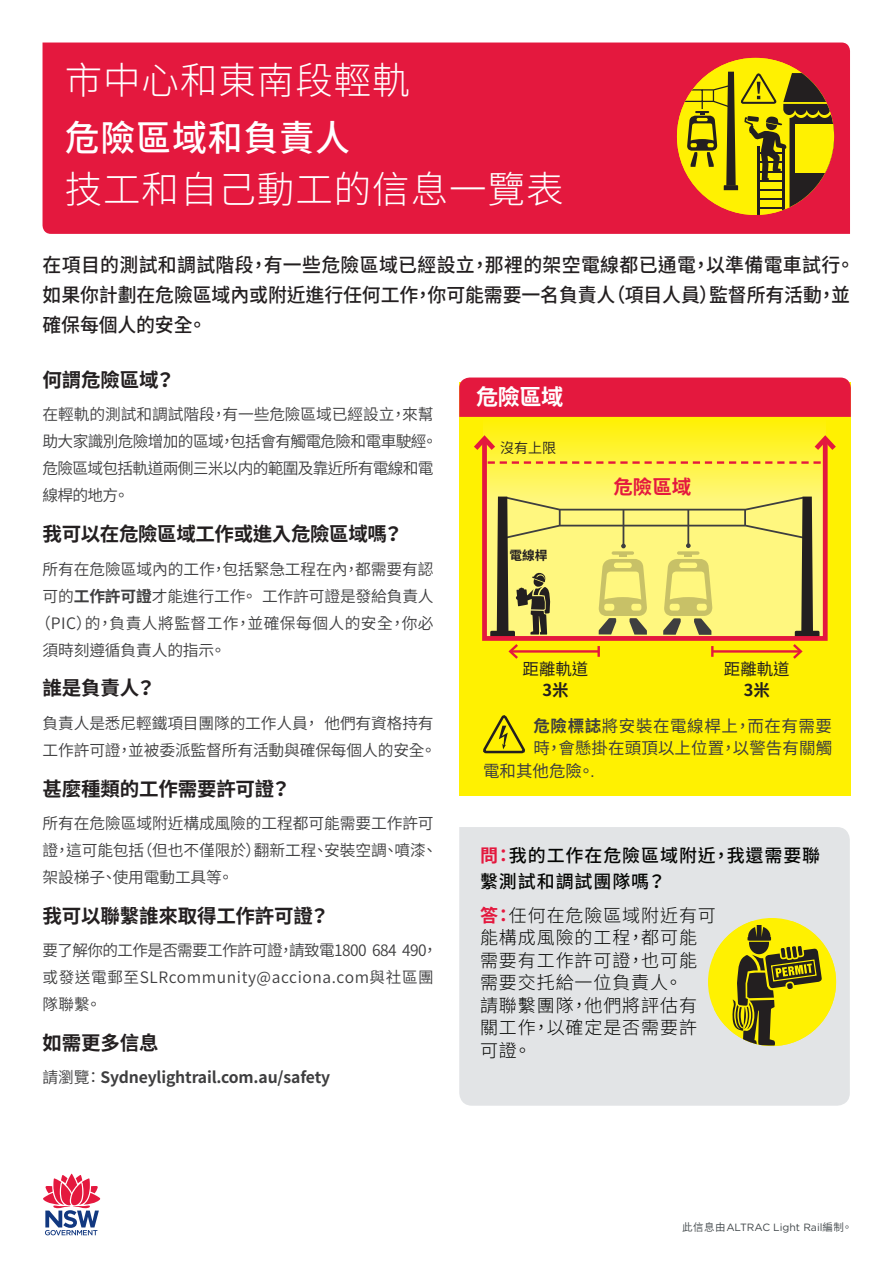
<style>
.page{position:relative;width:893px;height:1263px;background:#fff}
.page>*{position:absolute;margin:0;border:0;box-sizing:border-box;transform-origin:0 0}
.Heading_1{font:300 37.5px "Source Han Sans TC";letter-spacing:.025em;color:#fff}
.Heading_1-2{font:500 36px "Source Han Sans TC";letter-spacing:.025em;color:#fff}
.Heading_1-3{font:700 22.2px "Source Han Sans TC";color:#fff}
.Body_Text{font:500 19.5px/30px "Source Han Sans TC";letter-spacing:-.005em;color:#231f20}
.Heading_2{font:700 19.5px "Source Han Sans TC";letter-spacing:-.01em;color:#231f20}
.t1{font:700 19.5px "Source Han Sans TC";color:#e4183e}
.Body_Text-2{font:300 18px/22.5px "Source Han Sans TC";letter-spacing:.05em;color:#040503}
.Heading_2-2{font:500 18px/25.5px "Source Han Sans TC";letter-spacing:.05em;color:#040503}
.Body_Text-3{font:16.5px "Source Han Sans TC";letter-spacing:.005em;color:#3e3e3f}
.Body_Text-4{font:16.5px "Source Han Sans TC";letter-spacing:.035em;color:#3e3e3f}
.t2{font:16.35px "Source Han Sans TC";color:#231f20}
.t3{font:700 16.35px "Source Han Sans TC";color:#231f20}
.Body_Text-5{font:15.75px/27px "Source Han Sans TC";letter-spacing:-.01em;color:#3e3e3f}
.Body_Text-6{font:15.75px/27px "Source Han Sans TC";letter-spacing:-.045em;color:#3e3e3f}
.Body_Text-7{font:15.75px/27px "Source Han Sans TC";letter-spacing:.015em;color:#3e3e3f}
.Body_Text-8{font:700 15.75px "Source Han Sans TC";letter-spacing:-.01em;color:#3e3e3f}
.Body_Text-9{font:15.75px "Source Han Sans TC";letter-spacing:.03em;color:#3e3e3f}
.t4{font:14.1px "Source Han Sans TC";color:#231f20}
.t5{font:700 12.6px "Source Han Sans TC";color:#231f20}
.Body_Text-10{font:10.5px "Gotham";color:#404649}
.s1{font-weight:700}
.s2{font-weight:400}
.s3{font-family:"Gotham"}
.s4{font-weight:700;color:#e4183e}
.s5{font-family:"Source Han Sans TC"}
</style>
<div class="page">
<div style="left:43px;top:43px;width:807px;height:191px;background:#e4183e"></div>
<div style="left:459px;top:827px;width:391px;height:279px;background:#e2e4e6"></div>
<div style="left:708px;top:918px;width:128px;height:128px;background:#fff101;border-radius:50%"></div>
<svg style="left:714px;top:922px;width:122px;height:124px"></svg>
<svg style="left:677px;top:58px;width:157px;height:157px"></svg>
<div style="left:459px;top:382px;width:392px;height:414px;background:#fff101"></div>
<svg style="left:484px;top:425px;width:342px;height:210px"></svg>
<svg style="left:488px;top:461px;width:333px;height:3px"></svg>
<div style="left:482px;top:436px;width:346px;height:205px;border:5px solid #e4183e"></div>
<svg style="left:474px;top:432px;width:26px;height:23px"></svg>
<svg style="left:810px;top:432px;width:26px;height:23px"></svg>
<svg style="left:490px;top:496px;width:329px;height:163px"></svg>
<svg style="left:483px;top:715px;width:42px;height:39px"></svg>
<div style="left:459px;top:377px;width:392px;height:40px;background:#e4183e"></div>
<svg style="left:43px;top:1173px;width:58px;height:62px"></svg>
<h1 class="Heading_1" style="left:65px;top:59px;width:347px">市中心和東南段輕軌</h1>
<h1 class="Heading_1-2" style="left:65px;top:117px;width:287px">危險區域和負責人</h1>
<h1 class="Heading_1" style="left:65px;top:168px;width:500px">技工和自己動工的信息一覽表</h1>
<p class="Body_Text" style="left:43px;top:250px;width:814px">在項目的測試和調試階段，有一些危險區域已經設立，那裡的架空電線都已通電，以準備電車試行。如果你計劃在危險區域內或附近進行任何工作，你可能需要一名負責人（項目人員）監督所有活動，並確保每個人的安全。</p>
<h2 class="Heading_2" style="left:43px;top:369px;width:134px">何謂危險區域？</h2>
<p class="Body_Text-6" style="left:43px;top:401px;width:397px">在輕軌的測試和調試階段，有一些危險區域已經設立，來幫助大家識別危險增加的區域，包括會有觸電危險和電車駛經。危險區域包括軌道兩側三米以内的範圍及靠近所有電線和電線桿的地方。</p>
<h2 class="Heading_2" style="left:43px;top:523px;width:362px">我可以在危險區域工作或進入危險區域嗎？</h2>
<p class="Body_Text-5" style="left:43px;top:556px;width:393px">所有在危險區域內的工作，包括緊急工程在內，都需要有認</p>
<p class="Body_Text-5" style="left:43px;top:583px;width:393px">可的<span class="s1">工作許可證</span>才能進行工作。 工作許可證是發給負責人</p>
<p class="Body_Text-9" style="left:35px;top:614px;width:400px">（PIC）的，負責人將監督工作，並確保每個人的安全，你必</p>
<p class="Body_Text-5" style="left:43px;top:637px;width:185px">須時刻遵循負責人的指示。</p>
<h2 class="Heading_2" style="left:43px;top:677px;width:114px">誰是負責人？</h2>
<p class="Body_Text-5" style="left:43px;top:710px;width:395px">負責人是悉尼輕鐵項目團隊的工作人員， 他們有資格持有工作許可證，並被委派監督所有活動與確保每個人的安全。</p>
<h2 class="Heading_2" style="left:43px;top:777px;width:250px">甚麼種類的工作需要許可證？</h2>
<p class="Body_Text-5" style="left:43px;top:810px;width:397px">所有在危險區域附近構成風險的工程都可能需要工作許可證，這可能包括（但也不僅限於）翻新工程、安裝空調、噴漆、架設梯子、使用電動工具等。</p>
<h2 class="Heading_2" style="left:43px;top:904px;width:288px">我可以聯繫誰來取得工作許可證？</h2>
<p class="Body_Text-7" style="left:43px;top:937px;width:397px">要了解你的工作是否需要工作許可證，請致電1800 684 490，或發送電郵至SLRcommunity@acciona.com與社區團隊聯繫。</p>
<h2 class="Heading_2" style="left:43px;top:1032px;width:118px">如需更多信息</h2>
<p class="Body_Text-8" style="left:43px;top:1068px;width:289px"><span class="s2">請瀏覽：</span>Sydneylightrail.com.au/safety</p>
<h1 class="Heading_1-3" style="left:476px;top:384px;width:89px">危險區域</h1>
<p class="t4" style="left:500px;top:439px;width:58px">沒有上限</p>
<p class="t5" style="left:509px;top:548px;width:39px">電線桿</p>
<p class="t1" style="left:613px;top:476px;width:79px">危險區域</p>
<p class="t2" style="left:523px;top:660px;width:67px">距離軌道</p>
<p class="t3" style="left:542px;top:681px;width:28px">3米</p>
<p class="Body_Text-4" style="left:533px;top:716px;width:300px"><span class="s1">危險標誌</span>將安裝在電線桿上，而在有需要</p>
<p class="Body_Text-3" style="left:533px;top:739px;width:300px">時，會懸掛在頭頂以上位置，以警告有關觸</p>
<p class="Body_Text-3" style="left:483px;top:761px;width:113px">電和其他危險。<span class="s3">.</span></p>
<p class="t2" style="left:724px;top:660px;width:67px">距離軌道</p>
<p class="t3" style="left:744px;top:681px;width:28px">3米</p>
<h2 class="Heading_2-2" style="left:480px;top:843px;width:342px"><span class="s4">問：</span>我的工作在危險區域附近，我還需要聯繫測試和調試團隊嗎？</h2>
<p class="Body_Text-2" style="left:480px;top:904px;width:237px"><span class="s4">答：</span>任何在危險區域附近有可能構成風險的工程，都可能需要有工作許可證，也可能需要交托給一位負責人。<br>請聯繫團隊，他們將評估有關工作，以確定是否需要許可證。</p>
<p class="Body_Text-10" style="left:682px;top:1222px;width:172px"><span class="s5">此信息由</span>ALTRAC Light Rail<span class="s5">編制。</span></p>
</div>
